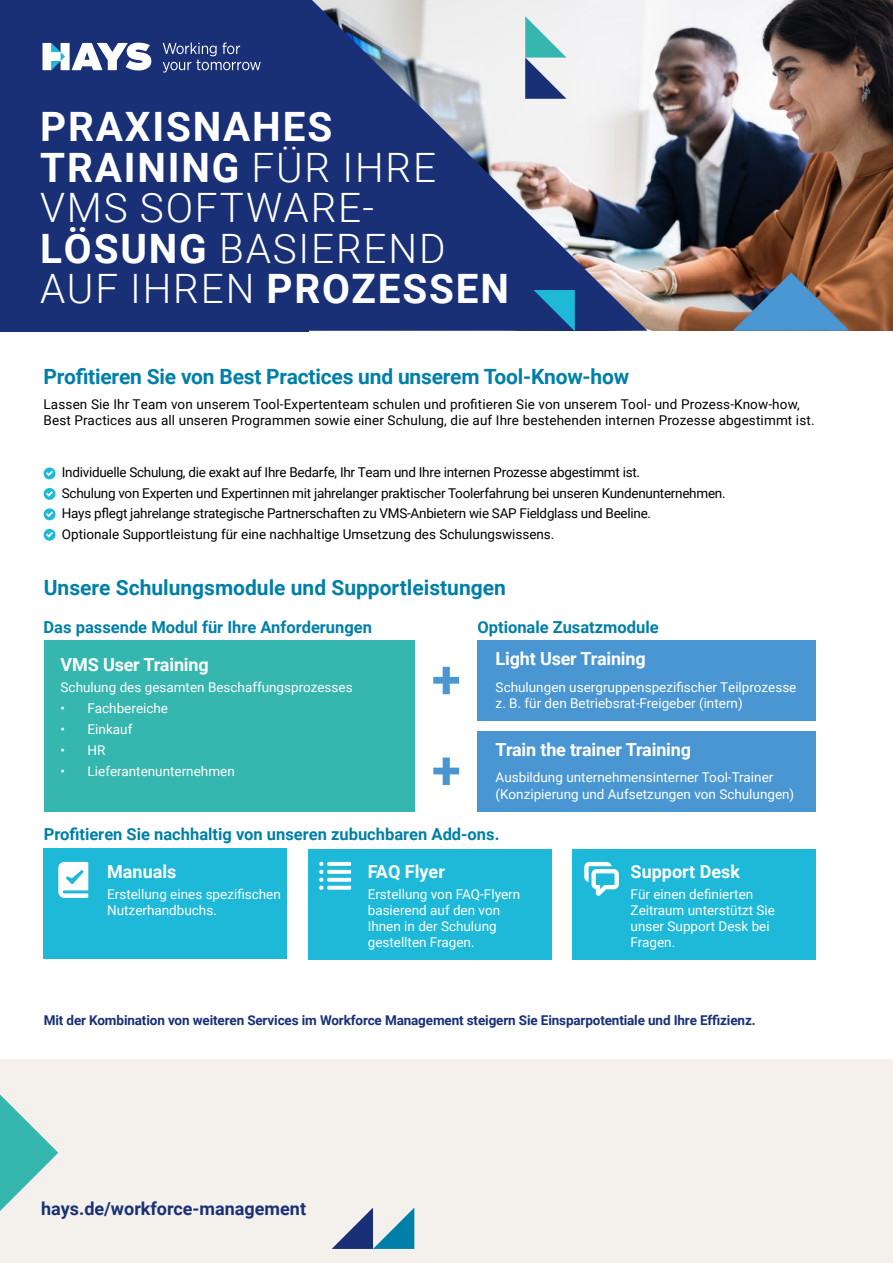
<style>
.page{position:relative;width:893px;height:1263px;background:#fff}
.page>*{position:absolute;margin:0;border:0;box-sizing:border-box;transform-origin:0 0}
.t1{font:700 52.95px "Roboto";color:#4996d2}
.t2{font:300 40.5px/40.5px "Roboto";letter-spacing:.045em;color:#fff}
.t3{font:700 21px "Roboto";letter-spacing:-.01em;color:#007fa8}
.t4{font:700 18px "Roboto";letter-spacing:-.01em;color:#fff}
.Absatzformat_3{font:700 18px "Roboto";color:#193076}
.t5{font:700 16.5px "Roboto";color:#007fa8}
.t6{font:13.5px/16.2px "Roboto";color:#fff}
.t7{font:13.5px "Roboto";letter-spacing:-.01em;color:#000}
.t8{font:13.5px/16.2px "Roboto";letter-spacing:.01em;color:#000}
.t9{font:700 13.5px "Roboto";letter-spacing:-.01em;color:#193076}
.s1{font-weight:700}
</style>
<div class="page">
<div style="left:0;top:1059px;width:893px;height:204px;background:#f4f1ec"></div>
<div style="left:43px;top:848px;width:244px;height:111px;background:#1eb9d8"></div>
<div style="left:308px;top:849px;width:243px;height:111px;background:#1eb9d8"></div>
<div style="left:573px;top:849px;width:243px;height:111px;background:#1eb9d8"></div>
<div style="left:44px;top:640px;width:370px;height:172px;background:#35b6ae"></div>
<div style="left:477px;top:640px;width:339px;height:81px;background:#4996d2"></div>
<div style="left:477px;top:731px;width:339px;height:81px;background:#4996d2"></div>
<svg style="left:58px;top:862px;width:30px;height:36px"></svg>
<svg style="left:584px;top:862px;width:35px;height:34px"></svg>
<svg style="left:327px;top:886px;width:24px;height:4px"></svg>
<svg style="left:327px;top:878px;width:24px;height:4px"></svg>
<svg style="left:327px;top:870px;width:24px;height:4px"></svg>
<svg style="left:327px;top:862px;width:24px;height:4px"></svg>
<svg style="left:319px;top:862px;width:4px;height:28px"></svg>
<svg style="left:43px;top:467px;width:13px;height:13px"></svg>
<svg style="left:43px;top:488px;width:13px;height:12px"></svg>
<svg style="left:43px;top:508px;width:13px;height:13px"></svg>
<svg style="left:43px;top:528px;width:13px;height:13px"></svg>
<img style="left:647px;top:0;width:246px;height:331px">
<svg style="left:308px;top:0;width:339px;height:331px;fill:#193076"></svg>
<div style="left:0;top:0;width:308px;height:331px;background:#193076"></div>
<svg style="left:163px;top:43px;width:98px;height:30px"></svg>
<svg style="left:43px;top:43px;width:109px;height:28px"></svg>
<svg style="left:525px;top:16px;width:41px;height:83px"></svg>
<svg style="left:534px;top:290px;width:41px;height:41px"></svg>
<svg style="left:733px;top:272px;width:116px;height:59px"></svg>
<svg style="left:0;top:1094px;width:58px;height:117px"></svg>
<svg style="left:332px;top:1207px;width:82px;height:42px"></svg>
<p class="t2" style="left:40px;top:105px;width:471px"><span class="s1">PRAXISNAHES<br>TRAINING</span> FÜR IHRE<br>VMS SOFTWARE-<br><span class="s1">LÖSUNG</span> BASIEREND<br>AUF IHREN <span class="s1">PROZESSEN</span></p>
<p class="t3" style="left:44px;top:361px;width:587px">Profitieren Sie von Best Practices und unserem Tool-Know-how</p>
<p class="t8" style="left:44px;top:396px;width:772px">Lassen Sie Ihr Team von unserem Tool-Expertenteam schulen und profitieren Sie von unserem Tool- und Prozess-Know-how,<br>Best Practices aus all unseren Programmen sowie einer Schulung, die auf Ihre bestehenden internen Prozesse abgestimmt ist.</p>
<p class="t7" style="left:62px;top:463px;width:580px">Individuelle Schulung, die exakt auf Ihre Bedarfe, Ihr Team und Ihre internen Prozesse abgestimmt ist.</p>
<p class="t7" style="left:62px;top:483px;width:665px">Schulung von Experten und Expertinnen mit jahrelanger praktischer Toolerfahrung bei unseren Kundenunternehmen.</p>
<p class="t7" style="left:62px;top:504px;width:591px">Hays pflegt jahrelange strategische Partnerschaften zu VMS-Anbietern wie SAP Fieldglass und Beeline.</p>
<p class="t7" style="left:62px;top:524px;width:494px">Optionale Supportleistung für eine nachhaltige Umsetzung des Schulungswissens.</p>
<p class="t3" style="left:44px;top:572px;width:464px">Unsere Schulungsmodule und Supportleistungen</p>
<p class="t5" style="left:477px;top:615px;width:183px">Optionale Zusatzmodule</p>
<p class="t4" style="left:61px;top:652px;width:150px">VMS User Training</p>
<p class="t4" style="left:496px;top:646px;width:152px">Light User Training</p>
<p class="t5" style="left:44px;top:615px;width:330px">Das passende Modul für Ihre Anforderungen</p>
<p class="t1" style="left:432px;top:642px;width:30px">+</p>
<p class="t6" style="left:496px;top:678px;width:302px">Schulungen usergruppenspezifischer Teilprozesse z. B. für den Betriebsrat-Freigeber (intern)</p>
<p class="t6" style="left:61px;top:678px;width:293px">Schulung des gesamten Beschaffungsprozesses</p>
<p class="t6" style="left:61px;top:699px;width:109px">• Fachbereiche</p>
<p class="t6" style="left:61px;top:720px;width:73px">• Einkauf</p>
<p class="t6" style="left:61px;top:741px;width:46px">• HR</p>
<p class="t6" style="left:61px;top:762px;width:176px">• Lieferantenunternehmen</p>
<p class="t4" style="left:496px;top:737px;width:197px">Train the trainer Training</p>
<p class="t1" style="left:432px;top:733px;width:30px">+</p>
<p class="t6" style="left:496px;top:769px;width:300px">Ausbildung unternehmensinterner Tool-Trainer (Konzipierung und Aufsetzungen von Schulungen)</p>
<p class="t5" style="left:44px;top:823px;width:457px">Profitieren Sie nachhaltig von unseren zubuchbaren Add-ons.</p>
<p class="t4" style="left:107px;top:859px;width:71px">Manuals</p>
<p class="t6" style="left:107px;top:885px;width:175px">Erstellung eines spezifischen<br>Nutzerhandbuchs.</p>
<p class="t4" style="left:368px;top:859px;width:79px">FAQ Flyer</p>
<p class="t6" style="left:368px;top:885px;width:154px">Erstellung von FAQ-Flyern basierend auf den von<br>Ihnen in der Schulung gestellten Fragen.</p>
<p class="t4" style="left:631px;top:859px;width:111px">Support Desk</p>
<p class="t6" style="left:631px;top:885px;width:146px">Für einen definierten<br>Zeitraum unterstützt Sie unser Support Desk bei<br>Fragen.</p>
<p class="t9" style="left:44px;top:1011px;width:713px">Mit der Kombination von weiteren Services im Workforce Management steigern Sie Einsparpotentiale und Ihre Effizienz.</p>
<p class="Absatzformat_3" style="left:41px;top:1196px;width:267px">hays.de/workforce-management</p>
</div>
